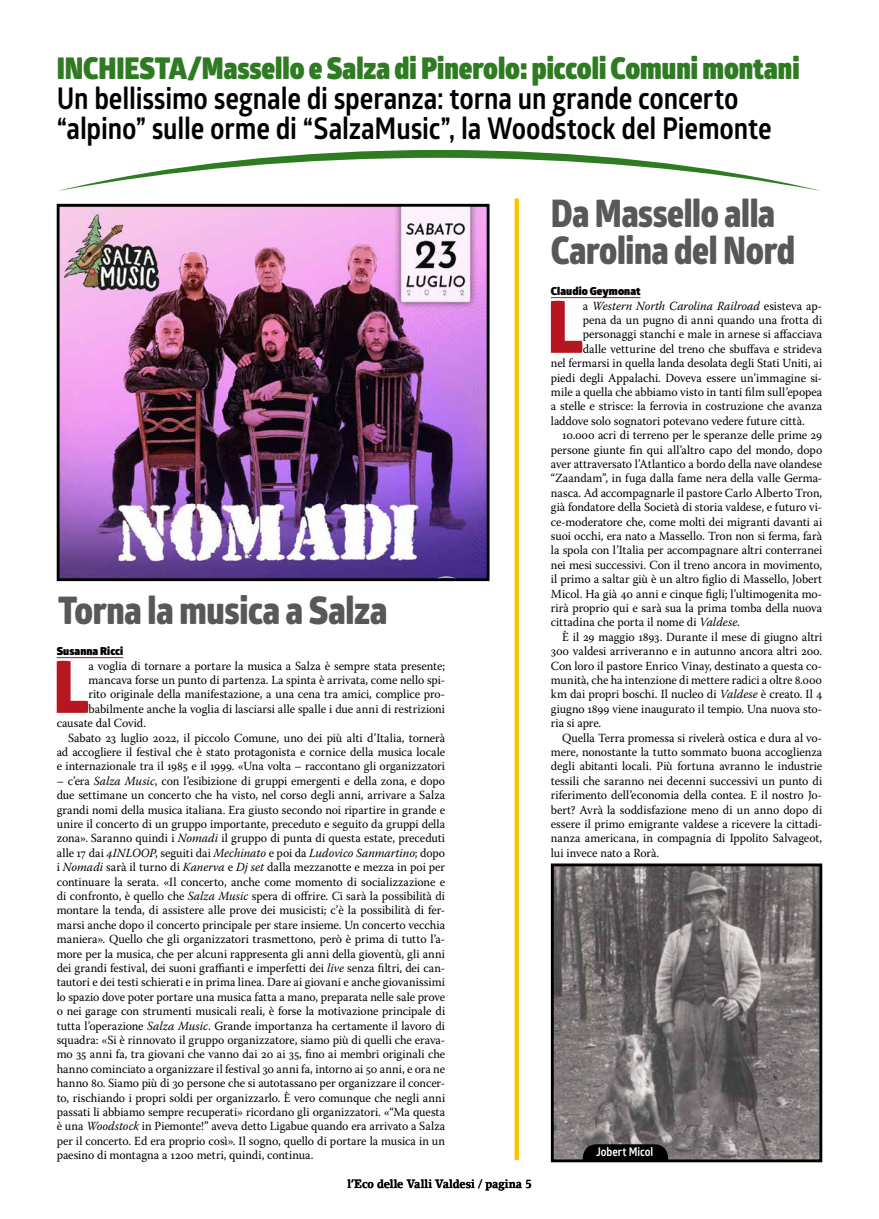
<style>
.page{position:relative;width:879px;height:1219px;background:#fff}
.page>*{position:absolute;margin:0;border:0;box-sizing:border-box;transform-origin:0 0}
.t1{font:900 72.4px "Glober";color:#b51621;scale:.88 1}
.t2{font:800 38px/37px "Glober";letter-spacing:-.01em;color:#58585a;scale:.86 1}
.t3{font:800 38px "Glober";letter-spacing:-.01em;color:#58585a;scale:.88 1}
.t4{font:700 30px/30px "Glober";letter-spacing:-.005em;color:#000;scale:.88 1}
.t5{font:900 30px "Glober";color:#2e7b22;scale:.88 1}
.t6{font:12.4px/14.4px "Warnock Pro";letter-spacing:-.005em;color:#000;text-align:justify;scale:.96 1}
.t7{font:italic 12.4px "Warnock Pro";letter-spacing:-.005em;color:#000;scale:.96 1}
.t8{font:700 12px "Lino Letter Std";letter-spacing:-.005em;color:#000;scale:.88 1}
.t9{font:700 12px "Glober";color:#fff;scale:.88 1}
.t10{font:900 11px "Glober";letter-spacing:.01em;color:#000}
.s1{font-style:italic}
.s2{font-style:normal}
</style>
<div class="page">
<svg style="left:58px;top:150px;width:763px;height:41px"></svg>
<img style="left:61px;top:208px;width:424px;height:369px">
<div style="left:57px;top:204px;width:432px;height:377px;border:3px solid #000"></div>
<img style="left:555px;top:867px;width:263px;height:291px">
<div style="left:551px;top:863px;width:271px;height:299px;border:3px solid #000"></div>
<hr style="left:57px;top:657px;width:66px;height:1px;background:#b51621">
<hr style="left:551px;top:297px;width:89px;height:1px;background:#b51621">
<div style="left:514px;top:198px;width:5px;height:962px;background:#fcc000"></div>
<svg style="left:581px;top:1144px;width:88px;height:16px"></svg>
<h3 class="t5" style="left:57px;top:45px;width:845px">INCHIESTA/Massello e Salza di Pinerolo: piccoli Comuni montani</h3>
<h3 class="t4" style="left:57px;top:83px;width:814px">Un bellissimo segnale di speranza: torna un grande concerto “alpino” sulle orme di “SalzaMusic”, la Woodstock del Piemonte</h3>
<h2 class="t3" style="left:58px;top:582px;width:375px">Torna la musica a Salza</h2>
<p class="t10" style="left:57px;top:643px;width:68px">Susanna Ricci</p>
<h1 class="t1" style="left:54px;top:631px;width:41px">L</h1>
<p class="t6" style="left:89px;top:658px;width:373px">a voglia di tornare a portare la musica a Salza è sempre stata presente;</p>
<p class="t6" style="left:89px;top:673px;width:373px">mancava forse un punto di partenza. La spinta è arrivata, come nello spi-</p>
<p class="t6" style="left:89px;top:687px;width:373px">rito originale della manifestazione, a una cena tra amici, complice pro-</p>
<p class="t6" style="left:89px;top:701px;width:373px">babilmente anche la voglia di lasciarsi alle spalle i due anni di restrizioni</p>
<p class="t6" style="left:57px;top:716px;width:95px">causate dal Covid.</p>
<p class="t6" style="left:68px;top:730px;width:394px">Sabato 23 luglio 2022, il piccolo Comune, uno dei più alti d’Italia, tornerà</p>
<p class="t6" style="left:57px;top:745px;width:406px">ad accogliere il festival che è stato protagonista e cornice della musica locale</p>
<p class="t6" style="left:57px;top:759px;width:406px">e internazionale tra il 1985 e il 1999. «Una volta – raccontano gli organizzatori</p>
<p class="t6" style="left:57px;top:773px;width:406px">– c’era <span class="s1">Salza Music</span>, con l’esibizione di gruppi emergenti e della zona, e dopo due settimane un concerto che ha visto, nel corso degli anni, arrivare a Salza grandi nomi della musica italiana. Era giusto secondo noi ripartire in grande e unire il concerto di un gruppo importante, preceduto e seguito da gruppi della zona». Saranno quindi i <span class="s1">Nomadi</span> il gruppo di punta di questa estate, preceduti alle 17 dai <span class="s1">4INLOOP</span>, seguiti dai <span class="s1">Mechinato</span> e poi da <span class="s1">Ludovico Sanmartino</span>; dopo i <span class="s1">Nomadi</span> sarà il turno di <span class="s1">Kanerva</span> e <span class="s1">Dj set</span> dalla mezzanotte e mezza in poi per continuare la serata. «Il concerto, anche come momento di socializzazione e di confronto, è quello che <span class="s1">Salza Music</span> spera di offrire. Ci sarà la possibilità di montare la tenda, di assistere alle prove dei musicisti; c’è la possibilità di fer&shy;marsi anche dopo il concerto principale per stare insieme. Un concerto vecchia maniera». Quello che gli organizzatori trasmettono, però è prima di tutto l’a&shy;more per la musica, che per alcuni rappresenta gli anni della gioventù, gli anni dei grandi festival, dei suoni graffianti e imperfetti dei <span class="s1">live</span> senza filtri, dei can&shy;tautori e dei testi schierati e in prima linea. Dare ai giovani e anche giovanissimi lo spazio dove poter portare una musica fatta a mano, preparata nelle sale prove o nei garage con strumenti musicali reali, è forse la motivazione principale di tutta l’operazione <span class="s1">Salza Music</span>. Grande importanza ha certamente il lavoro di squadra: «Si è rinnovato il gruppo organizzatore, siamo più di quelli che erava&shy;mo 35 anni fa, tra giovani che vanno dai 20 ai 35, fino ai membri originali che hanno cominciato a organizzare il festival 30 anni fa, intorno ai 50 anni, e ora ne hanno 80. Siamo più di 30 persone che si autotassano per organizzare il concer&shy;to, rischiando i propri soldi per organizzarlo. È vero comunque che negli anni passati li abbiamo sempre recuperati» ricordano gli organizzatori. «“Ma questa è una <span class="s1">Woodstock</span> in Piemonte!” aveva detto Ligabue quando era arrivato a Salza per il concerto. Ed era proprio così». Il sogno, quello di portare la musica in un paesino di montagna a 1200 metri, quindi, continua.</p>
<p class="t8" style="left:347px;top:1176px;width:211px">l’Eco delle Valli Valdesi / pagina 5</p>
<h2 class="t2" style="left:551px;top:195px;width:285px">Da Massello alla<br>Carolina del Nord</h2>
<p class="t10" style="left:551px;top:283px;width:91px">Claudio Geymonat</p>
<h1 class="t1" style="left:548px;top:271px;width:41px">L</h1>
<p class="t7" style="left:583px;top:298px;width:251px"><span class="s2">a</span> Western North Carolina Railroad <span class="s2">esisteva ap-</span></p>
<p class="t6" style="left:583px;top:313px;width:251px">pena da un pugno di anni quando una frotta di</p>
<p class="t6" style="left:583px;top:327px;width:251px">personaggi stanchi e male in arnese si affacciava</p>
<p class="t6" style="left:583px;top:341px;width:251px">dalle vetturine del treno che sbuffava e strideva</p>
<p class="t6" style="left:551px;top:356px;width:284px">nel fermarsi in quella landa desolata degli Stati Uniti, ai</p>
<p class="t6" style="left:551px;top:370px;width:284px">piedi degli Appalachi. Doveva essere un’immagine si-</p>
<p class="t6" style="left:551px;top:385px;width:284px">mile a quella che abbiamo visto in tanti film sull’epopea</p>
<p class="t6" style="left:551px;top:399px;width:284px">a stelle e strisce: la ferrovia in costruzione che avanza</p>
<p class="t6" style="left:551px;top:413px;width:266px">laddove solo sognatori potevano vedere future città.</p>
<p class="t6" style="left:562px;top:428px;width:272px">10.000 acri di terreno per le speranze delle prime 29</p>
<p class="t6" style="left:551px;top:442px;width:284px">persone giunte fin qui all’altro capo del mondo, dopo</p>
<p class="t6" style="left:551px;top:457px;width:284px">aver attraversato l’Atlantico a bordo della nave olandese</p>
<p class="t6" style="left:551px;top:471px;width:284px">“Zaandam”, in fuga dalla fame nera della valle Germa-</p>
<p class="t6" style="left:551px;top:485px;width:284px">nasca. Ad accompagnarle il pastore Carlo Alberto Tron,</p>
<p class="t6" style="left:551px;top:500px;width:284px">già fondatore della Società di storia valdese, e futuro vi-</p>
<p class="t6" style="left:551px;top:514px;width:284px">ce-moderatore che, come molti dei migranti davanti ai</p>
<p class="t6" style="left:551px;top:529px;width:284px">suoi occhi, era nato a Massello. Tron non si ferma, farà</p>
<p class="t6" style="left:551px;top:543px;width:284px">la spola con l’Italia per accompagnare altri conterranei</p>
<p class="t6" style="left:551px;top:557px;width:284px">nei mesi successivi. Con il treno ancora in movimento,</p>
<p class="t6" style="left:551px;top:572px;width:284px">il primo a saltar giù è un altro figlio di Massello, Jobert</p>
<p class="t6" style="left:551px;top:586px;width:284px">Micol. Ha già 40 anni e cinque figli; l’ultimogenita mo-</p>
<p class="t6" style="left:551px;top:601px;width:284px">rirà proprio qui e sarà sua la prima tomba della nuova</p>
<p class="t6" style="left:551px;top:615px;width:198px">cittadina che porta il nome di <span class="s1">Valdese</span>.</p>
<p class="t6" style="left:562px;top:629px;width:272px">È il 29 maggio 1893. Durante il mese di giugno altri</p>
<p class="t6" style="left:551px;top:644px;width:284px">300 valdesi arriveranno e in autunno ancora altri 200.</p>
<p class="t6" style="left:551px;top:658px;width:284px">Con loro il pastore Enrico Vinay, destinato a questa co-</p>
<p class="t6" style="left:551px;top:673px;width:284px">munità, che ha intenzione di mettere radici a oltre 8.000</p>
<p class="t6" style="left:551px;top:687px;width:284px">km dai propri boschi. Il nucleo di <span class="s1">Valdese</span> è creato. Il 4</p>
<p class="t6" style="left:551px;top:701px;width:284px">giugno 1899 viene inaugurato il tempio. Una nuova sto-</p>
<p class="t6" style="left:551px;top:716px;width:54px">ria si apre.</p>
<p class="t6" style="left:562px;top:730px;width:272px">Quella Terra promessa si rivelerà ostica e dura al vo-</p>
<p class="t6" style="left:551px;top:745px;width:284px">mere, nonostante la tutto sommato buona accoglienza</p>
<p class="t6" style="left:551px;top:759px;width:284px">degli abitanti locali. Più fortuna avranno le industrie</p>
<p class="t6" style="left:551px;top:773px;width:284px">tessili che saranno nei decenni successivi un punto di</p>
<p class="t6" style="left:551px;top:788px;width:284px">riferimento dell’economia della contea. E il nostro Jo-</p>
<p class="t6" style="left:551px;top:802px;width:284px">bert? Avrà la soddisfazione meno di un anno dopo di</p>
<p class="t6" style="left:551px;top:817px;width:284px">essere il primo emigrante valdese a ricevere la cittadi-</p>
<p class="t6" style="left:551px;top:831px;width:284px">nanza americana, in compagnia di Ippolito Salvageot,</p>
<p class="t6" style="left:551px;top:845px;width:114px">lui invece nato a Rorà.</p>
<p class="t9" style="left:596px;top:1143px;width:67px">Jobert Micol</p>
</div>
